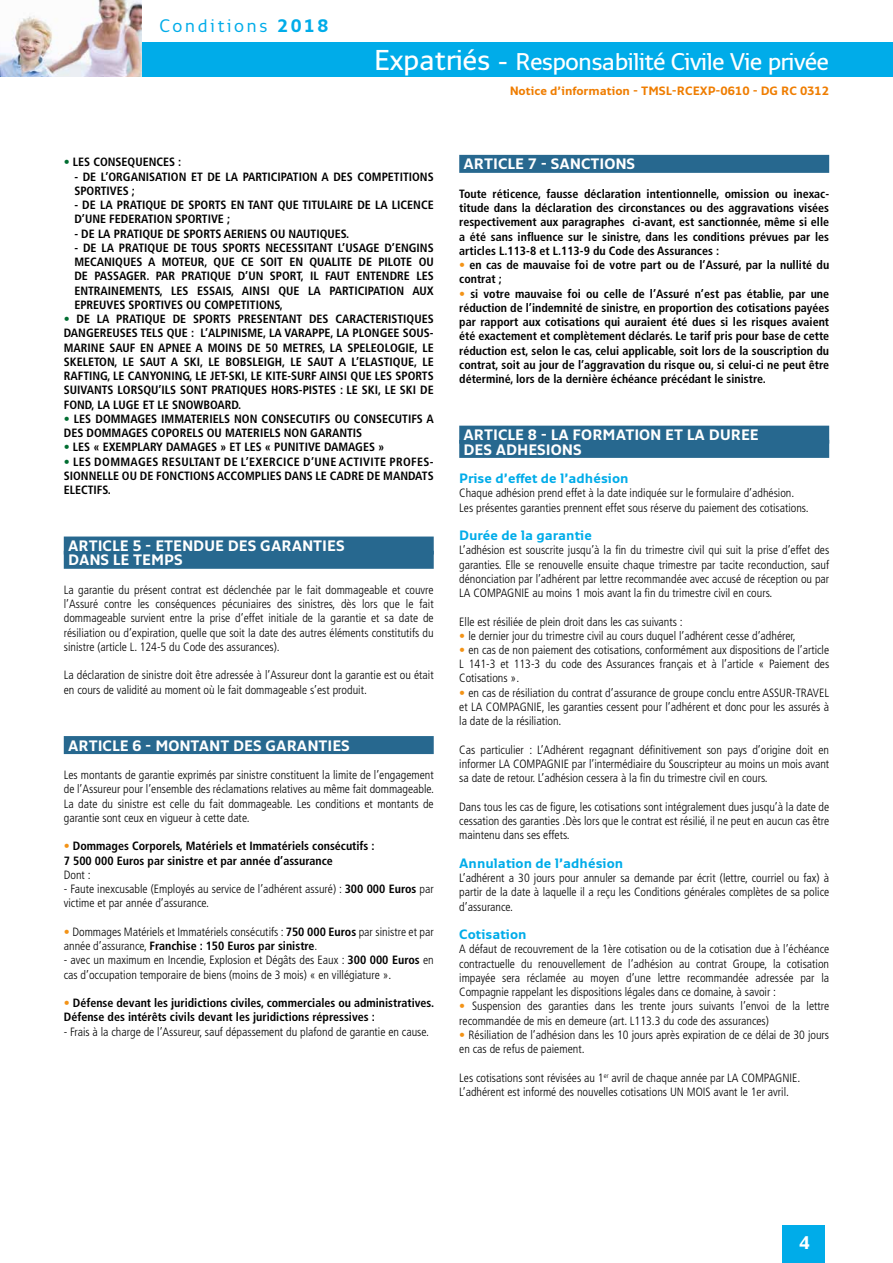
<style>
.page{position:relative;width:893px;height:1263px;background:#fff}
.page>*{position:absolute;margin:0;border:0;box-sizing:border-box;transform-origin:0 0}
.t1{font:600 24px "Monitor";letter-spacing:-.02em;color:#fff}
.t2{font:700 18.15px "Monitor";color:#fff}
.t3{font:18px "Monitor";letter-spacing:.14em;color:#00ace9}
.t4{font:700 15px/14.2px "Monitor";color:#fff}
.t5{font:700 13.5px "Monitor";color:#00ace9}
.t6{font:300 condensed 12px/14.2px "Frutiger LT Std";color:#000;text-align:justify}
.t7{font:700 condensed 12px/14.2px "Frutiger LT Std";color:#000}
.t8{font:700 12px "Monitor";color:#ef7d00}
.s1{font-weight:700}
.s2{font-size:28.5px}
.s3{color:#006d31}
.s4{color:#f39317}
.s5{font-weight:700;color:#f39317}
</style>
<div class="page">
<div style="left:64px;top:536px;width:370px;height:18px;background:#27688f"></div>
<div style="left:64px;top:551px;width:370px;height:18px;background:#27688f"></div>
<div style="left:64px;top:736px;width:370px;height:18px;background:#27688f"></div>
<div style="left:459px;top:155px;width:370px;height:18px;background:#27688f"></div>
<div style="left:459px;top:426px;width:370px;height:18px;background:#27688f"></div>
<div style="left:459px;top:440px;width:370px;height:18px;background:#27688f"></div>
<div style="left:0;top:43px;width:893px;height:34px;background:#00ace9"></div>
<div style="left:783px;top:1225px;width:42px;height:38px;background:#00ace9"></div>
<img style="left:0;top:0;width:141px;height:77px">
<h3 class="t3" style="left:159px;top:14px;width:171px">Conditions <span class="s1">2018</span></h3>
<h1 class="t1" style="left:374px;top:47px;width:457px"><span class="s2">Expatriés -</span> Responsabilité Civile Vie privée</h1>
<p class="t8" style="left:510px;top:83px;width:321px">Notice d’information - TMSL-RCEXP-0610 - DG RC 0312</p>
<p class="t7" style="left:64px;top:155px;width:119px"><span class="s3">•</span> LES CONSEQUENCES :</p>
<p class="t7" style="left:74px;top:169px;width:361px">- DE L’ORGANISATION ET DE LA PARTICIPATION A DES COMPETITIONS<br>SPORTIVES ;</p>
<p class="t7" style="left:74px;top:198px;width:361px">- DE LA PRATIQUE DE SPORTS EN TANT QUE TITULAIRE DE LA LICENCE<br>D’UNE FEDERATION SPORTIVE ;</p>
<p class="t7" style="left:74px;top:226px;width:276px">- DE LA PRATIQUE DE SPORTS AERIENS OU NAUTIQUES.</p>
<p class="t7" style="left:74px;top:241px;width:361px;text-align:justify">- DE LA PRATIQUE DE TOUS SPORTS NECESSITANT L’USAGE D’ENGINS MECANIQUES A MOTEUR, QUE CE SOIT EN QUALITE DE PILOTE OU DE PASSAGER. PAR PRATIQUE D’UN SPORT, IL FAUT ENTENDRE LES ENTRAINEMENTS, LES ESSAIS, AINSI QUE LA PARTICIPATION AUX EPREUVES SPORTIVES OU COMPETITIONS,</p>
<p class="t7" style="left:64px;top:312px;width:371px;text-align:justify"><span class="s3">•</span> DE LA PRATIQUE DE SPORTS PRESENTANT DES CARACTERISTIQUES DANGEREUSES TELS QUE : L’ALPINISME, LA VARAPPE, LA PLONGEE SOUS-MARINE SAUF EN APNEE A MOINS DE 50 METRES, LA SPELEOLOGIE, LE SKELETON, LE SAUT A SKI, LE BOBSLEIGH, LE SAUT A L’ELASTIQUE, LE RAFTING, LE CANYONING, LE JET-SKI, LE KITE-SURF AINSI QUE LES SPORTS SUIVANTS LORSQU’ILS SONT PRATIQUES HORS-PISTES : LE SKI, LE SKI DE FOND, LA LUGE ET LE SNOWBOARD.</p>
<p class="t7" style="left:64px;top:411px;width:371px"><span class="s3">•</span> LES DOMMAGES IMMATERIELS NON CONSECUTIFS OU CONSECUTIFS A<br>DES DOMMAGES COPORELS OU MATERIELS NON GARANTIS</p>
<p class="t7" style="left:64px;top:440px;width:322px"><span class="s3">•</span> LES « EXEMPLARY DAMAGES » ET LES « PUNITIVE DAMAGES »</p>
<p class="t7" style="left:64px;top:454px;width:371px;text-align:justify"><span class="s3">•</span> LES DOMMAGES RESULTANT DE L’EXERCICE D’UNE ACTIVITE PROFES-SIONNELLE OU DE FONCTIONS ACCOMPLIES DANS LE CADRE DE MANDATS ELECTIFS.</p>
<p class="t4" style="left:68px;top:538px;width:278px">ARTICLE 5 - ETENDUE DES GARANTIES<br>DANS LE TEMPS</p>
<p class="t6" style="left:64px;top:583px;width:371px">La garantie du présent contrat est déclenchée par le fait dommageable et couvre l’Assuré contre les conséquences pécuniaires des sinistres, dès lors que le fait dommageable survient entre la prise d’effet initiale de la garantie et sa date de résiliation ou d’expiration, quelle que soit la date des autres éléments constitutifs du sinistre (article L. 124-5 du Code des assurances).</p>
<p class="t6" style="left:64px;top:668px;width:371px">La déclaration de sinistre doit être adressée à l’Assureur dont la garantie est ou était en cours de validité au moment où le fait dommageable s’est produit.</p>
<p class="t4" style="left:68px;top:738px;width:283px">ARTICLE 6 - MONTANT DES GARANTIES</p>
<p class="t6" style="left:64px;top:768px;width:372px">Les montants de garantie exprimés par sinistre constituent la limite de l’engagement de l’Assureur pour l’ensemble des réclamations relatives au même fait dommageable.<br>La date du sinistre est celle du fait dommageable. Les conditions et montants de garantie sont ceux en vigueur à cette date.</p>
<p class="t7" style="left:64px;top:839px;width:312px"><span class="s4">•</span> Dommages Corporels, Matériels et Immatériels consécutifs :<br>7 500 000 Euros par sinistre et par année d’assurance</p>
<p class="t6" style="left:64px;top:868px;width:28px">Dont :</p>
<p class="t6" style="left:64px;top:882px;width:371px">- Faute inexcusable (Employés au service de l’adhérent assuré) : <span class="s1">300 000 Euros</span> par victime et par année d’assurance.</p>
<p class="t6" style="left:64px;top:925px;width:371px"><span class="s5">•</span> Dommages Matériels et Immatériels consécutifs : <span class="s1">750 000 Euros</span> par sinistre et par année d’assurance, <span class="s1">Franchise : 150 Euros par sinistre</span>.</p>
<p class="t6" style="left:64px;top:953px;width:371px">- avec un maximum en Incendie, Explosion et Dégâts des Eaux : <span class="s1">300 000 Euros</span> en cas d’occupation temporaire de biens (moins de 3 mois) « en villégiature ».</p>
<p class="t7" style="left:64px;top:996px;width:372px"><span class="s4">•</span> Défense devant les juridictions civiles, commerciales ou administratives.<br>Défense des intérêts civils devant les juridictions répressives :</p>
<p class="t6" style="left:64px;top:1024px;width:367px">- Frais à la charge de l’Assureur, sauf dépassement du plafond de garantie en cause.</p>
<p class="t4" style="left:463px;top:156px;width:173px">ARTICLE 7 - SANCTIONS</p>
<p class="t7" style="left:459px;top:187px;width:371px;text-align:justify">Toute réticence, fausse déclaration intentionnelle, omission ou inexac&shy;titude dans la déclaration des circonstances ou des aggravations visées respectivement aux paragraphes ci-avant, est sanctionnée, même si elle a été sans influence sur le sinistre, dans les conditions prévues par les articles L.113-8 et L.113-9 du Code des Assurances :</p>
<p class="t7" style="left:459px;top:258px;width:371px"><span class="s4">•</span> en cas de mauvaise foi de votre part ou de l’Assuré, par la nullité du contrat ;</p>
<p class="t7" style="left:459px;top:286px;width:371px;text-align:justify"><span class="s4">•</span> si votre mauvaise foi ou celle de l’Assuré n’est pas établie, par une réduction de l’indemnité de sinistre, en proportion des cotisations payées par rapport aux cotisations qui auraient été dues si les risques avaient été exactement et complètement déclarés. Le tarif pris pour base de cette réduction est, selon le cas, celui applicable, soit lors de la souscription du contrat, soit au jour de l’aggravation du risque ou, si celui-ci ne peut être déterminé, lors de la dernière échéance précédant le sinistre.</p>
<p class="t4" style="left:463px;top:427px;width:297px">ARTICLE 8 - LA FORMATION ET LA DUREE<br>DES ADHESIONS</p>
<p class="t5" style="left:459px;top:470px;width:171px">Prise d’effet de l’adhésion</p>
<p class="t6" style="left:459px;top:486px;width:351px">Chaque adhésion prend effet à la date indiquée sur le formulaire d’adhésion.<br>Les présentes garanties prennent effet sous réserve du paiement des cotisations.</p>
<p class="t5" style="left:459px;top:527px;width:134px">Durée de la garantie</p>
<p class="t6" style="left:459px;top:543px;width:371px">L’adhésion est souscrite jusqu’à la fin du trimestre civil qui suit la prise d’effet des garanties. Elle se renouvelle ensuite chaque trimestre par tacite reconduction, sauf dénonciation par l’adhérent par lettre recommandée avec accusé de réception ou par LA COMPAGNIE au moins 1 mois avant la fin du trimestre civil en cours.</p>
<p class="t6" style="left:459px;top:614px;width:225px">Elle est résiliée de plein droit dans les cas suivants :</p>
<p class="t6" style="left:459px;top:629px;width:338px"><span class="s5">•</span> le dernier jour du trimestre civil au cours duquel l’adhérent cesse d’adhérer,</p>
<p class="t6" style="left:459px;top:643px;width:371px"><span class="s5">•</span> en cas de non paiement des cotisations, conformément aux dispositions de l’article L 141-3 et 113-3 du code des Assurances français et à l’article « Paiement des Cotisations ».</p>
<p class="t6" style="left:459px;top:686px;width:371px"><span class="s5">•</span> en cas de résiliation du contrat d’assurance de groupe conclu entre ASSUR-TRAVEL et LA COMPAGNIE, les garanties cessent pour l’adhérent et donc pour les assurés à la date de la résiliation.</p>
<p class="t6" style="left:459px;top:743px;width:371px">Cas particulier : L’Adhérent regagnant définitivement son pays d’origine doit en informer LA COMPAGNIE par l’intermédiaire du Souscripteur au moins un mois avant sa date de retour. L’adhésion cessera à la fin du trimestre civil en cours.</p>
<p class="t6" style="left:459px;top:800px;width:371px">Dans tous les cas de figure, les cotisations sont intégralement dues jusqu’à la date de cessation des garanties .Dès lors que le contrat est résilié, il ne peut en aucun cas être maintenu dans ses effets.</p>
<p class="t5" style="left:459px;top:855px;width:165px">Annulation de l’adhésion</p>
<p class="t6" style="left:459px;top:871px;width:371px">L’adhérent a 30 jours pour annuler sa demande par écrit (lettre, courriel ou fax) à partir de la date à laquelle il a reçu les Conditions générales complètes de sa police d’assurance.</p>
<p class="t5" style="left:459px;top:926px;width:69px">Cotisation</p>
<p class="t6" style="left:459px;top:942px;width:371px">A défaut de recouvrement de la 1ère cotisation ou de la cotisation due à l’échéance contractuelle du renouvellement de l’adhésion au contrat Groupe, la cotisation impayée sera réclamée au moyen d’une lettre recommandée adressée par la Compagnie rappelant les dispositions légales dans ce domaine, à savoir :</p>
<p class="t6" style="left:459px;top:999px;width:371px"><span class="s5">•</span> Suspension des garanties dans les trente jours suivants l’envoi de la lettre recommandée de mis en demeure (art. L113.3 du code des assurances)</p>
<p class="t6" style="left:459px;top:1028px;width:371px"><span class="s5">•</span> Résiliation de l’adhésion dans les 10 jours après expiration de ce délai de 30 jours en cas de refus de paiement.</p>
<p class="t6" style="left:459px;top:1070px;width:343px">Les cotisations sont révisées au 1<sup>er</sup> avril de chaque année par LA COMPAGNIE.<br>L’adhérent est informé des nouvelles cotisations UN MOIS avant le 1er avril.</p>
<h2 class="t2" style="left:799px;top:1232px;width:13px">4</h2>
</div>
